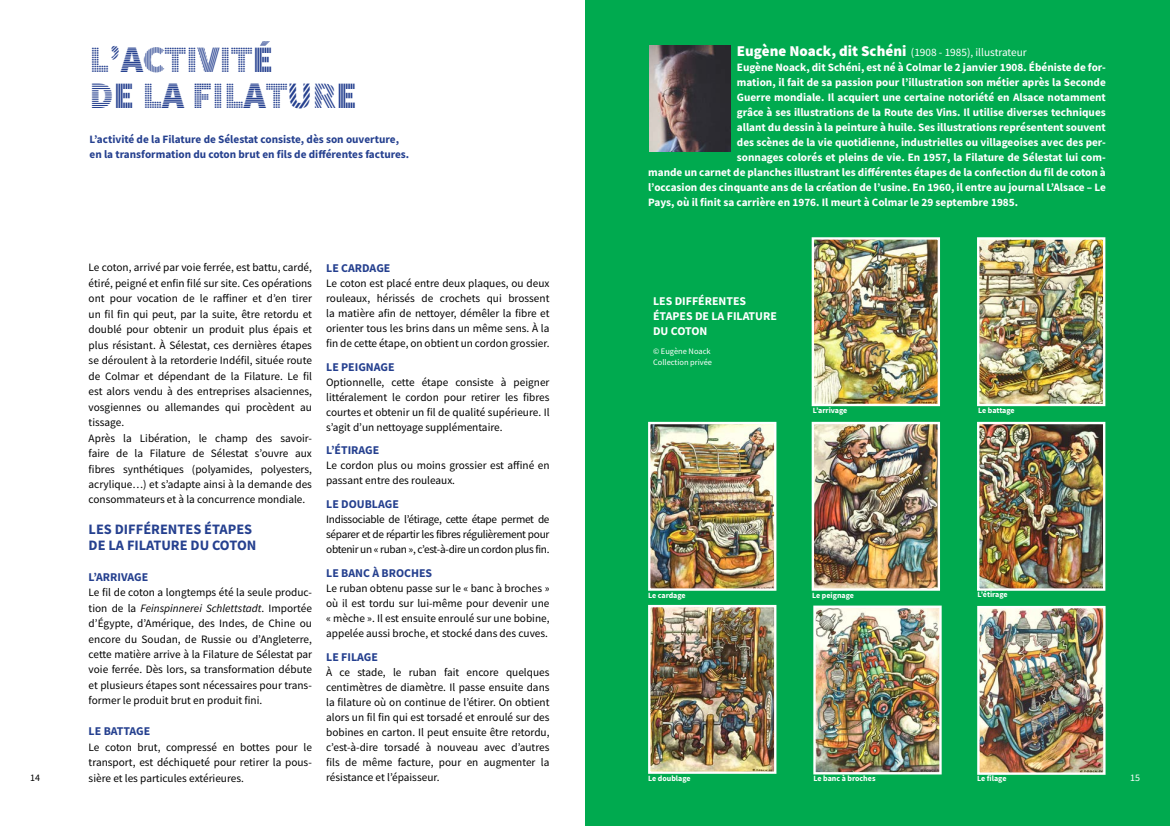
<style>
.page{position:relative;width:1170px;height:826px;background:#fff}
.page>*{position:absolute;margin:0;border:0;box-sizing:border-box;transform-origin:0 0}
.t1{font:37.5px/36.2px "Source Sans Pro DISPLAY";color:#25408f}
.t2{font:700 14.38px/15.5px "Source Sans Pro";color:#25408f}
.t3{font:700 11.88px "Source Sans Pro";color:#25408f}
.t4{font:700 11.88px/15px "Source Sans Pro";color:#fff}
.t5{font:11.25px/15.5px "Source Sans Pro";color:#000;text-align:justify}
.t6{font:700 11.25px "Source Sans Pro";color:#fff}
.t7{font:700 11.25px/15px "Source Sans Pro";color:#25408f}
.t8{font:11.25px "Source Sans Pro";color:#fff}
.t9{font:10px "Source Sans Pro";color:#000}
.t10{font:10px "Source Sans Pro";color:#fff}
.t11{font:8.38px/11.2px "Source Sans Pro";color:#fff}
.t12{font:700 8px "Source Sans Pro";color:#fff}
.t13{font:700 8px "Source Sans Pro";letter-spacing:-.02em;color:#fff}
.s1{font-style:italic}
.s2{font-weight:900;font-size:15px}
</style>
<div class="page">
<div style="left:585px;top:0;width:584px;height:826px;background:#00aa4f"></div>
<img style="left:814px;top:240px;width:122px;height:163px">
<div style="left:811px;top:237px;width:128px;height:169px;border:2px solid #fff"></div>
<img style="left:979px;top:240px;width:123px;height:163px">
<div style="left:976px;top:237px;width:129px;height:169px;border:2px solid #fff"></div>
<img style="left:651px;top:425px;width:122px;height:162px">
<div style="left:648px;top:422px;width:128px;height:168px;border:2px solid #fff"></div>
<img style="left:814px;top:425px;width:122px;height:162px">
<div style="left:811px;top:422px;width:128px;height:168px;border:2px solid #fff"></div>
<img style="left:979px;top:425px;width:123px;height:162px">
<div style="left:976px;top:422px;width:129px;height:168px;border:2px solid #fff"></div>
<img style="left:651px;top:608px;width:122px;height:162px">
<div style="left:648px;top:605px;width:128px;height:168px;border:2px solid #fff"></div>
<img style="left:816px;top:608px;width:122px;height:163px">
<div style="left:813px;top:605px;width:128px;height:169px;border:2px solid #fff"></div>
<img style="left:980px;top:609px;width:122px;height:162px">
<div style="left:977px;top:606px;width:128px;height:168px;border:2px solid #fff"></div>
<img style="left:649px;top:45px;width:81px;height:107px">
<p class="t9" style="left:30px;top:771px;width:11px">14</p>
<h1 class="t1" style="left:89px;top:43px;width:269px">L’ACTIVITÉ<br>DE LA FILATURE</h1>
<p class="t7" style="left:89px;top:131px;width:321px">L’activité de la Filature de Sélestat consiste, dès son ouverture, en la transformation du coton brut en fils de différentes factures.</p>
<p class="t5" style="left:89px;top:260px;width:225px;text-align:left">Le coton, arrivé par voie ferrée, est battu, cardé, étiré, peigné et enfin filé sur site. Ces opérations ont pour vocation de le raffiner et d’en tirer un fil fin qui peut, par la suite, être retordu et doublé pour obtenir un produit plus épais et plus résistant. À Sélestat, ces dernières étapes se déroulent à la retorderie Indéfil, située route de Colmar et dépendant de la Filature. Le fil est alors vendu à des entreprises alsaciennes, vosgiennes ou allemandes qui procèdent au tissage.<br>Après la Libération, le champ des savoir&shy;faire de la Filature de Sélestat s’ouvre aux fibres synthétiques (polyamides, polyesters, acrylique…) et s’adapte ainsi à la demande des consommateurs et à la concurrence mondiale.</p>
<p class="t2" style="left:89px;top:521px;width:169px">LES DIFFÉRENTES ÉTAPES<br>DE LA FILATURE DU COTON</p>
<p class="t3" style="left:89px;top:568px;width:15px">l’arrivage</p>
<p class="t5" style="left:89px;top:584px;width:225px">Le fil de coton a longtemps été la seule produc&shy;tion de la <span class="s1">Feinspinnerei Schlettstadt</span>. Importée d’Égypte, d’Amérique, des Indes, de Chine ou encore du Soudan, de Russie ou d’Angleterre, cette matière arrive à la Filature de Sélestat par voie ferrée. Dès lors, sa transformation débute et plusieurs étapes sont nécessaires pour trans&shy;former le produit brut en produit fini.</p>
<p class="t3" style="left:89px;top:723px;width:30px">le battage</p>
<p class="t5" style="left:89px;top:739px;width:225px">Le coton brut, compressé en bottes pour le transport, est déchiqueté pour retirer la pous&shy;sière et les particules extérieures.</p>
<p class="t3" style="left:326px;top:260px;width:23px">Le cardage</p>
<p class="t5" style="left:326px;top:276px;width:225px;line-height:15px">Le coton est placé entre deux plaques, ou deux rouleaux, hérissés de crochets qui brossent la matière afin de nettoyer, démêler la fibre et orienter tous les brins dans un même sens. À la fin de cette étape, on obtient un cordon grossier.</p>
<p class="t3" style="left:326px;top:359px;width:23px">Le peignage</p>
<p class="t5" style="left:326px;top:374px;width:225px;line-height:15px">Optionnelle, cette étape consiste à peigner littéralement le cordon pour retirer les fibres courtes et obtenir un fil de qualité supérieure. Il s’agit d’un nettoyage supplémentaire.</p>
<p class="t3" style="left:326px;top:442px;width:23px">L’étirage</p>
<p class="t5" style="left:326px;top:458px;width:225px;line-height:15px">Le cordon plus ou moins grossier est affiné en passant entre des rouleaux.</p>
<p class="t3" style="left:326px;top:496px;width:24px">Le dou</p>
<p class="t3" style="left:365px;top:496px;width:15px">blage</p>
<p class="t5" style="left:326px;top:512px;width:225px;line-height:15px">Indissociable de l’étirage, cette étape permet de séparer et de répartir les fibres régulièrement pour obtenir un « ruban », c’est-à-dire un cordon plus fin.</p>
<p class="t3" style="left:326px;top:565px;width:31px">Le banc</p>
<p class="t3" style="left:372px;top:565px;width:25px">à broches</p>
<p class="t5" style="left:326px;top:581px;width:225px;line-height:15px">Le ruban obtenu passe sur le « banc à broches » où il est tordu sur lui-même pour devenir une « mèche ». Il est ensuite enroulé sur une bobine, appelée aussi broche, et stocké dans des cuves.</p>
<p class="t3" style="left:326px;top:649px;width:22px">Le filage</p>
<p class="t5" style="left:326px;top:664px;width:225px;line-height:15px">À ce stade, le ruban fait encore quelques centimètres de diamètre. Il passe ensuite dans la filature où on continue de l’étirer. On obtient alors un fil fin qui est torsadé et enroulé sur des bobines en carton. Il peut ensuite être retordu, c’est-à-dire torsadé à nouveau avec d’autres fils de même facture, pour en augmenter la résistance et l’épaisseur.</p>
<p class="t8" style="left:736px;top:45px;width:291px"><span class="s2">Eugène Noack, dit Schéni</span> (1908 - 1985), illustrateur</p>
<p class="t6" style="left:736px;top:60px;width:370px">Eugène Noack, dit Schéni, est né à Colmar le 2 janvier 1908. Ébéniste de for-</p>
<p class="t6" style="left:736px;top:75px;width:370px">mation, il fait de sa passion pour l’illustration son métier après la Seconde</p>
<p class="t6" style="left:736px;top:90px;width:370px">Guerre mondiale. Il acquiert une certaine notoriété en Alsace notamment</p>
<p class="t6" style="left:736px;top:105px;width:370px">grâce à ses illustrations de la Route des Vins. Il utilise diverses techniques</p>
<p class="t6" style="left:736px;top:120px;width:370px">allant du dessin à la peinture à huile. Ses illustrations représentent souvent</p>
<p class="t6" style="left:736px;top:135px;width:370px">des scènes de la vie quotidienne, industrielles ou villageoises avec des per-</p>
<p class="t6" style="left:736px;top:150px;width:370px">sonnages colorés et pleins de vie. En 1957, la Filature de Sélestat lui com-</p>
<p class="t6" style="left:648px;top:165px;width:459px">mande un carnet de planches illustrant les différentes étapes de la confection du fil de coton à</p>
<p class="t6" style="left:648px;top:180px;width:459px">l’occasion des cinquante ans de la création de l’usine. En 1960, il entre au journal L’Alsace – Le</p>
<p class="t6" style="left:648px;top:195px;width:371px">Pays, où il finit sa carrière en 1976. Il meurt à Colmar le 29 septembre 1985.</p>
<p class="t4" style="left:653px;top:294px;width:125px">LES DIFFÉRENTES<br>ÉTAPES DE LA FILATURE<br>DU COTON</p>
<p class="t11" style="left:653px;top:345px;width:60px">© Eugène Noack<br>Collection privée</p>
<p class="t12" style="left:812px;top:405px;width:36px">L’arrivage</p>
<p class="t13" style="left:978px;top:404px;width:38px">Le battage</p>
<p class="t12" style="left:648px;top:590px;width:39px">Le cardage</p>
<p class="t12" style="left:812px;top:590px;width:43px">Le peignage</p>
<p class="t12" style="left:977px;top:589px;width:32px">L’étirage</p>
<p class="t12" style="left:648px;top:773px;width:44px">Le doublage</p>
<p class="t12" style="left:813px;top:773px;width:63px">Le banc à broches</p>
<p class="t12" style="left:977px;top:773px;width:31px">Le filage</p>
<p class="t10" style="left:1130px;top:771px;width:11px">15</p>
</div>
